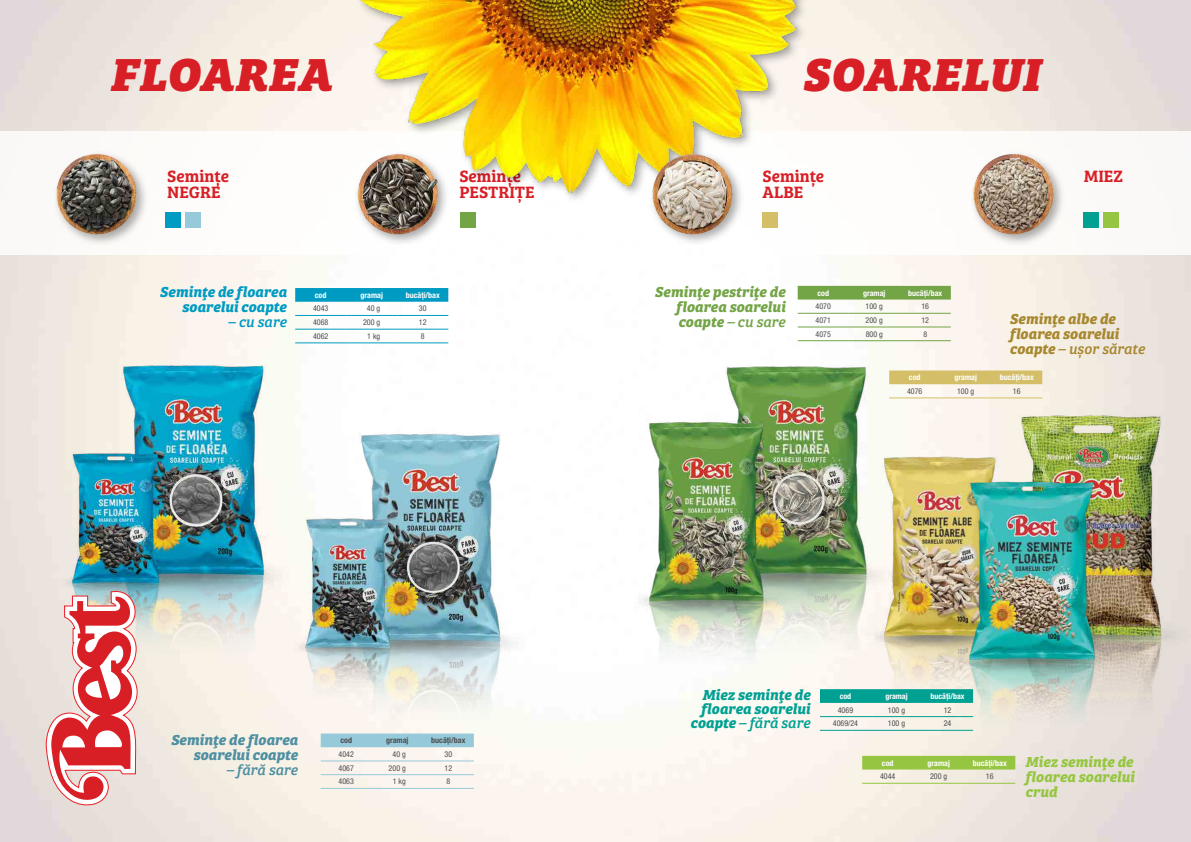
<style>
.page{position:relative;width:1191px;height:842px;background:#fff}
.page>*{position:absolute;margin:0;border:0;box-sizing:border-box;transform-origin:0 0}
.t1{font:italic 48px "Bree Serif Eb";letter-spacing:.025em;color:#d81f26}
.t2{font:17px/16px "Bree Serif Sb";color:#d81f26}
.t3{font:italic 700 15px/15px "Bree Serif";letter-spacing:-.005em;color:#73a445;text-align:justify}
.t4{font:italic 700 15px/15px "Bree Serif";letter-spacing:-.005em;color:#a7872f}
.t5{font:italic 700 15px/14px "Bree Serif";letter-spacing:-.005em;color:#00a093;text-align:right}
.t6{font:italic 700 15px/15px "Bree Serif";letter-spacing:-.005em;color:#96c641;text-align:justify}
.t7{font:italic 700 15px/15px "Bree Serif";letter-spacing:-.005em;color:#4e8fa2;text-align:right}
.t8{font:italic 700 15px/15px "Bree Serif";letter-spacing:-.005em;color:#009bc2;text-align:right}
.t9{font:italic 15px "Bree Serif";letter-spacing:-.015em;color:#4e8fa2}
.t10{font:italic 15px "Bree Serif";letter-spacing:-.01em;color:#009bc2}
.t11{font:condensed 8px "Helvetica Neue LT Pro";color:#4d4d4f}
.t12{font:700 condensed 8px "Helvetica Neue LT Pro";color:#fff}
.t13{font:700 condensed 8px "Helvetica Neue LT Pro";color:#4d4d4f}
.s1{font-weight:400}
</style>
<div class="page">
<img style="left:0;top:0;width:1191px;height:842px">
<div style="left:0;top:132px;width:1191px;height:123px;background:#fff"></div>
<div style="left:460px;top:213px;width:15px;height:15px;background:#73a445"></div>
<img style="left:54px;top:338px;width:278px;height:481px">
<img style="left:29px;top:437px;width:171px;height:296px">
<img style="left:290px;top:404px;width:278px;height:438px">
<img style="left:261px;top:502px;width:171px;height:296px">
<img style="left:657px;top:338px;width:278px;height:481px">
<img style="left:590px;top:404px;width:230px;height:398px">
<img style="left:826px;top:445px;width:124px;height:390px">
<img style="left:950px;top:398px;width:241px;height:444px">
<img style="left:912px;top:458px;width:236px;height:384px">
<div style="left:355px;top:0;width:454px;height:205px;background:#000;opacity:.34"></div>
<img style="left:358px;top:0;width:442px;height:193px">
<svg style="left:321px;top:733px;width:153px;height:14px;background:#99cad9"></svg>
<hr style="left:321px;top:761px;width:51px;height:1px;background:#96c9d9">
<hr style="left:372px;top:761px;width:51px;height:1px;background:#96c9d9">
<hr style="left:423px;top:761px;width:51px;height:1px;background:#96c9d9">
<hr style="left:321px;top:774px;width:51px;height:1px;background:#96c9d9">
<hr style="left:372px;top:774px;width:51px;height:1px;background:#96c9d9">
<hr style="left:423px;top:774px;width:51px;height:1px;background:#96c9d9">
<hr style="left:321px;top:788px;width:51px;height:1px;background:#96c9d9">
<hr style="left:372px;top:788px;width:51px;height:1px;background:#96c9d9">
<hr style="left:423px;top:788px;width:51px;height:1px;background:#96c9d9">
<svg style="left:797px;top:286px;width:153px;height:14px;background:#77a64b"></svg>
<hr style="left:797px;top:313px;width:51px;height:1px;background:#73a445">
<hr style="left:848px;top:313px;width:51px;height:1px;background:#73a445">
<hr style="left:899px;top:313px;width:51px;height:1px;background:#73a445">
<hr style="left:797px;top:327px;width:51px;height:1px;background:#73a445">
<hr style="left:848px;top:327px;width:51px;height:1px;background:#73a445">
<hr style="left:899px;top:327px;width:51px;height:1px;background:#73a445">
<hr style="left:797px;top:340px;width:51px;height:1px;background:#73a445">
<hr style="left:848px;top:340px;width:51px;height:1px;background:#73a445">
<hr style="left:899px;top:340px;width:51px;height:1px;background:#73a445">
<svg style="left:820px;top:689px;width:153px;height:14px;background:#04a194"></svg>
<hr style="left:820px;top:730px;width:51px;height:1px;background:#00a093">
<hr style="left:871px;top:730px;width:51px;height:1px;background:#00a093">
<hr style="left:922px;top:730px;width:51px;height:1px;background:#00a093">
<hr style="left:820px;top:716px;width:51px;height:1px;background:#00a093">
<hr style="left:871px;top:716px;width:51px;height:1px;background:#00a093">
<hr style="left:922px;top:716px;width:51px;height:1px;background:#00a093">
<svg style="left:295px;top:288px;width:153px;height:14px;background:#059dc3"></svg>
<hr style="left:295px;top:342px;width:51px;height:1px;background:#009bc2">
<hr style="left:346px;top:342px;width:51px;height:1px;background:#009bc2">
<hr style="left:397px;top:342px;width:51px;height:1px;background:#009bc2">
<hr style="left:295px;top:315px;width:51px;height:1px;background:#009bc2">
<hr style="left:346px;top:315px;width:51px;height:1px;background:#009bc2">
<hr style="left:397px;top:315px;width:51px;height:1px;background:#009bc2">
<hr style="left:295px;top:329px;width:51px;height:1px;background:#009bc2">
<hr style="left:346px;top:329px;width:51px;height:1px;background:#009bc2">
<hr style="left:397px;top:329px;width:51px;height:1px;background:#009bc2">
<svg style="left:889px;top:370px;width:153px;height:14px;background:#d5c16d"></svg>
<hr style="left:889px;top:398px;width:51px;height:1px;background:#d4bf68">
<hr style="left:940px;top:398px;width:51px;height:1px;background:#d4bf68">
<hr style="left:991px;top:398px;width:51px;height:1px;background:#d4bf68">
<div style="left:862px;top:756px;width:153px;height:13px;background:#96c641"></div>
<hr style="left:862px;top:783px;width:51px;height:1px;background:#96c641">
<hr style="left:913px;top:783px;width:51px;height:1px;background:#96c641">
<hr style="left:964px;top:783px;width:51px;height:1px;background:#96c641">
<svg style="left:45px;top:591px;width:93px;height:215px"></svg>
<div style="left:166px;top:213px;width:15px;height:15px;background:#009bc2"></div>
<div style="left:185px;top:213px;width:15px;height:15px;background:#96c9d9"></div>
<div style="left:1103px;top:213px;width:15px;height:15px;background:#96c641"></div>
<div style="left:52px;top:150px;width:97px;height:97px;background:#000;opacity:.34"></div>
<img style="left:56px;top:154px;width:81px;height:80px;border-radius:40px">
<div style="left:762px;top:213px;width:15px;height:15px;background:#d4bf68"></div>
<div style="left:648px;top:150px;width:97px;height:96px;background:#000;opacity:.34"></div>
<img style="left:652px;top:154px;width:80px;height:80px;border-radius:40px">
<div style="left:1083px;top:213px;width:15px;height:15px;background:#00a093"></div>
<div style="left:969px;top:150px;width:96px;height:97px;background:#000;opacity:.34"></div>
<img style="left:973px;top:154px;width:80px;height:80px;border-radius:40px">
<div style="left:354px;top:150px;width:96px;height:97px;background:#000;opacity:.34"></div>
<img style="left:358px;top:154px;width:80px;height:80px">
<h1 class="t1" style="left:110px;top:34px;width:223px">FLOAREA</h1>
<h1 class="t1" style="left:801px;top:34px;width:239px">SOARELUI</h1>
<h2 class="t2" style="left:167px;top:167px;width:63px">Semințe<br>NEGRE</h2>
<h2 class="t2" style="left:762px;top:167px;width:63px">Semințe<br>ALBE</h2>
<h2 class="t2" style="left:1083px;top:167px;width:41px">MIEZ</h2>
<h2 class="t2" style="left:459px;top:167px;width:77px">Semințe<br>PESTRIȚE</h2>
<h3 class="t8" style="left:159px;top:283px;width:129px">Semințe de floarea soarelui coapte</h3>
<h3 class="t10" style="left:228px;top:310px;width:60px">– cu sare</h3>
<p class="t12" style="left:315px;top:290px;width:13px">cod</p>
<p class="t12" style="left:360px;top:290px;width:24px">gramaj</p>
<p class="t12" style="left:406px;top:290px;width:36px">bucăți/bax</p>
<p class="t11" style="left:313px;top:304px;width:17px">4043</p>
<p class="t11" style="left:367px;top:304px;width:15px">40 g</p>
<p class="t11" style="left:419px;top:304px;width:9px">30</p>
<p class="t11" style="left:313px;top:318px;width:17px">4068</p>
<p class="t11" style="left:363px;top:318px;width:19px">200 g</p>
<p class="t11" style="left:419px;top:318px;width:9px">12</p>
<p class="t11" style="left:313px;top:331px;width:17px">4062</p>
<p class="t11" style="left:367px;top:331px;width:15px">1 kg</p>
<p class="t11" style="left:421px;top:331px;width:5px">8</p>
<h3 class="t7" style="left:171px;top:731px;width:129px">Semințe de floarea soarelui coapte</h3>
<h3 class="t9" style="left:226px;top:758px;width:73px">– fără sare</h3>
<p class="t13" style="left:340px;top:735px;width:13px">cod</p>
<p class="t13" style="left:386px;top:735px;width:24px">gramaj</p>
<p class="t13" style="left:431px;top:735px;width:36px">bucăți/bax</p>
<p class="t11" style="left:338px;top:749px;width:17px">4042</p>
<p class="t11" style="left:392px;top:749px;width:15px">40 g</p>
<p class="t11" style="left:444px;top:749px;width:9px">30</p>
<p class="t11" style="left:338px;top:763px;width:17px">4067</p>
<p class="t11" style="left:389px;top:763px;width:19px">200 g</p>
<p class="t11" style="left:444px;top:763px;width:9px">12</p>
<p class="t11" style="left:338px;top:777px;width:17px">4063</p>
<p class="t11" style="left:393px;top:777px;width:15px">1 kg</p>
<p class="t11" style="left:446px;top:777px;width:5px">8</p>
<h3 class="t3" style="left:676px;top:283px;width:111px;text-indent:-21px">Semințe pestrițe de floarea soarelui coapte <span class="s1">– cu sare</span></h3>
<p class="t12" style="left:817px;top:288px;width:13px">cod</p>
<p class="t12" style="left:863px;top:288px;width:24px">gramaj</p>
<p class="t12" style="left:908px;top:288px;width:36px">bucăți/bax</p>
<p class="t11" style="left:815px;top:302px;width:17px">4070</p>
<p class="t11" style="left:865px;top:302px;width:19px">100 g</p>
<p class="t11" style="left:921px;top:302px;width:9px">16</p>
<p class="t11" style="left:815px;top:316px;width:17px">4071</p>
<p class="t11" style="left:865px;top:316px;width:19px">200 g</p>
<p class="t11" style="left:921px;top:316px;width:9px">12</p>
<p class="t11" style="left:815px;top:329px;width:17px">4075</p>
<p class="t11" style="left:865px;top:329px;width:19px">800 g</p>
<p class="t11" style="left:923px;top:329px;width:5px">8</p>
<h3 class="t4" style="left:1009px;top:310px;width:137px">Semințe albe de floarea soarelui coapte <span class="s1">– ușor sărate</span></h3>
<p class="t12" style="left:909px;top:372px;width:13px">cod</p>
<p class="t12" style="left:954px;top:372px;width:24px">gramaj</p>
<p class="t12" style="left:999px;top:372px;width:36px">bucăți/bax</p>
<p class="t11" style="left:907px;top:386px;width:17px">4076</p>
<p class="t11" style="left:957px;top:386px;width:19px">100 g</p>
<p class="t11" style="left:1013px;top:386px;width:9px">16</p>
<h3 class="t5" style="left:690px;top:687px;width:121px">Miez semințe de floarea soarelui coapte <span class="s1">– fără sare</span></h3>
<p class="t12" style="left:839px;top:691px;width:13px">cod</p>
<p class="t12" style="left:885px;top:691px;width:24px">gramaj</p>
<p class="t12" style="left:930px;top:691px;width:36px">bucăți/bax</p>
<p class="t11" style="left:838px;top:705px;width:17px">4069</p>
<p class="t11" style="left:888px;top:705px;width:19px">100 g</p>
<p class="t11" style="left:943px;top:705px;width:9px">12</p>
<p class="t11" style="left:833px;top:719px;width:27px">4069/24</p>
<p class="t11" style="left:888px;top:719px;width:19px">100 g</p>
<p class="t11" style="left:943px;top:719px;width:9px">24</p>
<p class="t12" style="left:882px;top:758px;width:13px">cod</p>
<p class="t12" style="left:927px;top:758px;width:24px">gramaj</p>
<p class="t12" style="left:972px;top:758px;width:36px">bucăți/bax</p>
<p class="t11" style="left:880px;top:772px;width:17px">4044</p>
<p class="t11" style="left:930px;top:772px;width:19px">200 g</p>
<p class="t11" style="left:986px;top:772px;width:9px">16</p>
<h3 class="t6" style="left:1025px;top:753px;width:111px">Miez semințe de floarea soarelui crud</h3>
</div>
